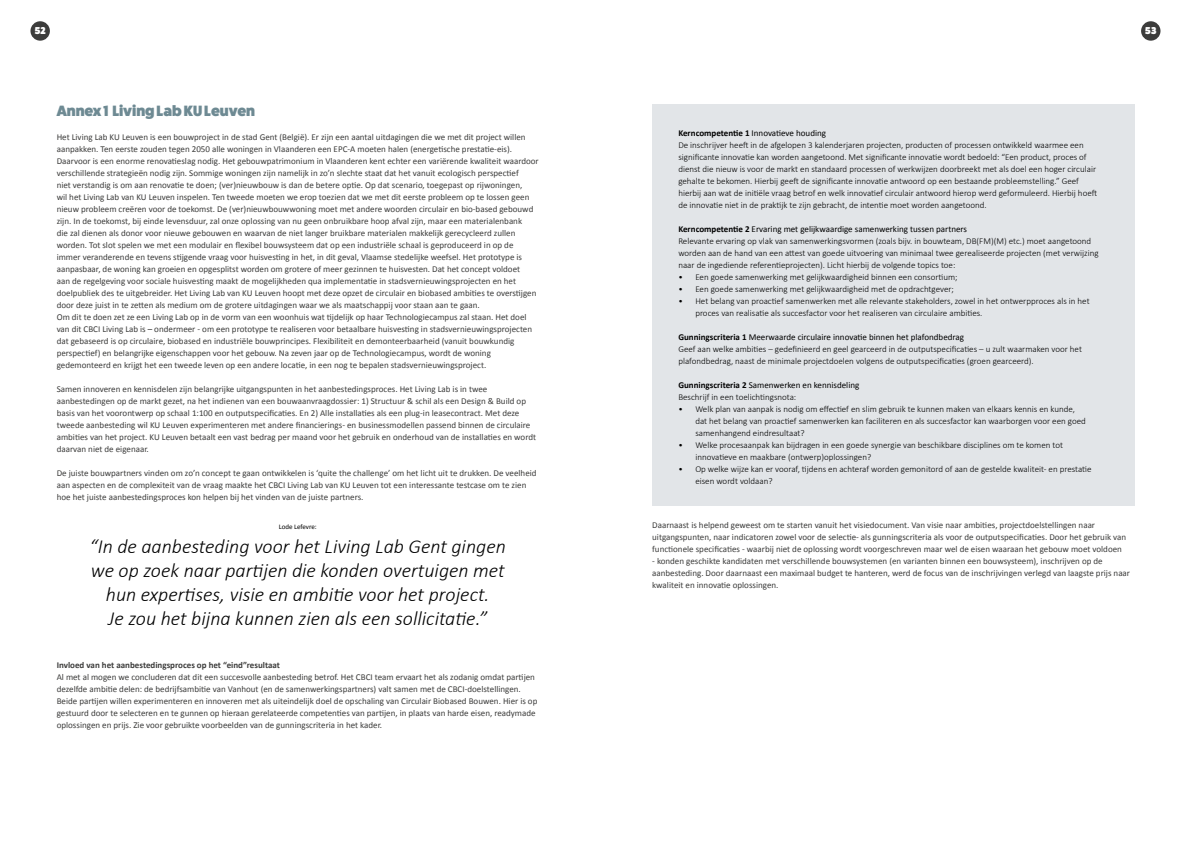
<style>
.page{position:relative;width:1191px;height:842px;background:#fff}
.page>*{position:absolute;margin:0;border:0;box-sizing:border-box;transform-origin:0 0}
.t1{font:italic 300 20px/24px "Calibri";color:#000;text-align:center}
.t2{font:800 15px "Fat Frank";color:#6e8a93}
.t3{font:800 10px "Fat Frank";color:#fff}
.t4{font:9px/12px "Calibri";color:#3c3c3b}
.t5{font:300 9px/12px "Calibri";color:#000}
.t6{font:700 9px "Calibri";color:#3c3c3b}
.t7{font:7px "Calibri";color:#000}
.s1{font-weight:700}
.s2{font-weight:400}
</style>
<div class="page">
<div style="left:30px;top:21px;width:20px;height:20px;background:#3c3c3b;border-radius:50%"></div>
<div style="left:1141px;top:21px;width:19px;height:20px;background:#3c3c3b;border-radius:50%"></div>
<div style="left:652px;top:105px;width:482px;height:401px;background:#e2e5e8"></div>
<p class="t3" style="left:35px;top:25px;width:12px">52</p>
<p class="t3" style="left:1145px;top:25px;width:13px">53</p>
<h2 class="t2" style="left:57px;top:102px;width:200px">Annex 1 Living Lab KU Leuven</h2>
<p class="t4" style="left:57px;top:131px;width:483px">Het Living Lab KU Leuven is een bouwproject in de stad Gent (België). Er zijn een aantal uitdagingen die we met dit project willen aanpakken. Ten eerste zouden tegen 2050 alle woningen in Vlaanderen een EPC-A moeten halen (energetische prestatie-eis).<br>Daarvoor is een enorme renovatieslag nodig. Het gebouwpatrimonium in Vlaanderen kent echter een variërende kwaliteit waardoor verschillende strategieën nodig zijn. Sommige woningen zijn namelijk in zo’n slechte staat dat het vanuit ecologisch perspectief<br>niet verstandig is om aan renovatie te doen; (ver)nieuwbouw is dan de betere optie. Op dat scenario, toegepast op rijwoningen,<br>wil het Living Lab van KU Leuven inspelen. Ten tweede moeten we erop toezien dat we met dit eerste probleem op te lossen geen nieuw probleem creëren voor de toekomst. De (ver)nieuwbouwwoning moet met andere woorden circulair en bio-based gebouwd zijn. In de toekomst, bij einde levensduur, zal onze oplossing van nu geen onbruikbare hoop afval zijn, maar een materialenbank<br>die zal dienen als donor voor nieuwe gebouwen en waarvan de niet langer bruikbare materialen makkelijk gerecycleerd zullen worden. Tot slot spelen we met een modulair en flexibel bouwsysteem dat op een industriële schaal is geproduceerd in op de immer veranderende en tevens stijgende vraag voor huisvesting in het, in dit geval, Vlaamse stedelijke weefsel. Het prototype is aanpasbaar, de woning kan groeien en opgesplitst worden om grotere of meer gezinnen te huisvesten. Dat het concept voldoet<br>aan de regelgeving voor sociale huisvesting maakt de mogelijkheden qua implementatie in stadsvernieuwingsprojecten en het doelpubliek des te uitgebreider. Het Living Lab van KU Leuven hoopt met deze opzet de circulair en biobased ambities te overstijgen door deze juist in te zetten als medium om de grotere uitdagingen waar we als maatschappij voor staan aan te gaan.<br>Om dit te doen zet ze een Living Lab op in de vorm van een woonhuis wat tijdelijk op haar Technologiecampus zal staan. Het doel van dit CBCI Living Lab is – ondermeer - om een prototype te realiseren voor betaalbare huisvesting in stadsvernieuwingsprojecten dat gebaseerd is op circulaire, biobased en industriële bouwprincipes. Flexibiliteit en demonteerbaarheid (vanuit bouwkundig perspectief) en belangrijke eigenschappen voor het gebouw. Na zeven jaar op de Technologiecampus, wordt de woning gedemonteerd en krijgt het een tweede leven op een andere locatie, in een nog te bepalen stadsvernieuwingsproject.</p>
<p class="t4" style="left:57px;top:382px;width:481px">Samen innoveren en kennisdelen zijn belangrijke uitgangspunten in het aanbestedingsproces. Het Living Lab is in twee aanbestedingen op de markt gezet, na het indienen van een bouwaanvraagdossier: 1) Structuur &amp; schil als een Design &amp; Build op basis van het voorontwerp op schaal 1:100 en outputspecificaties. En 2) Alle installaties als een plug-in leasecontract. Met deze tweede aanbesteding wil KU Leuven experimenteren met andere financierings- en businessmodellen passend binnen de circulaire ambities van het project. KU Leuven betaalt een vast bedrag per maand voor het gebruik en onderhoud van de installaties en wordt daarvan niet de eigenaar.</p>
<p class="t4" style="left:57px;top:466px;width:481px">De juiste bouwpartners vinden om zo’n concept te gaan ontwikkelen is ‘quite the challenge’ om het licht uit te drukken. De veelheid aan aspecten en de complexiteit van de vraag maakte het CBCI Living Lab van KU Leuven tot een interessante testcase om te zien hoe het juiste aanbestedingsproces kon helpen bij het vinden van de juiste partners.</p>
<p class="t7" style="left:279px;top:522px;width:40px">Lode Lefevre:</p>
<h1 class="t1" style="left:90px;top:534px;width:418px">“In de aanbesteding voor het Living Lab Gent gingen we op zoek naar partijen die konden overtuigen met hun expertises, visie en ambitie voor het project.<br>Je zou het bijna kunnen zien als een sollicitatie.”</h1>
<p class="t6" style="left:57px;top:658px;width:225px">Invloed van het aanbestedingsproces op het “eind”resultaat</p>
<p class="t4" style="left:57px;top:670px;width:482px">Al met al mogen we concluderen dat dit een succesvolle aanbesteding betrof. Het CBCI team ervaart het als zodanig omdat partijen dezelfde ambitie delen: de bedrijfsambitie van Vanhout (en de samenwerkingspartners) valt samen met de CBCI-doelstellingen.<br>Beide partijen willen experimenteren en innoveren met als uiteindelijk doel de opschaling van Circulair Biobased Bouwen. Hier is op gestuurd door te selecteren en te gunnen op hieraan gerelateerde competenties van partijen, in plaats van harde eisen, readymade oplossingen en prijs. Zie voor gebruikte voorbeelden van de gunningscriteria in het kader.</p>
<p class="t5" style="left:678px;top:127px;width:420px"><span class="s1">Kerncompetentie 1</span> <span class="s2">Innovatieve houding<br></span>De inschrijver heeft in de afgelopen 3 kalenderjaren projecten, producten of processen ontwikkeld waarmee een significante innovatie kan worden aangetoond. Met significante innovatie wordt bedoeld: “Een product, proces of dienst die nieuw is voor de markt en standaard processen of werkwijzen doorbreekt met als doel een hoger circulair gehalte te bekomen. Hierbij geeft de significante innovatie antwoord op een bestaande probleemstelling.” Geef hierbij aan wat de initiële vraag betrof en welk innovatief circulair antwoord hierop werd geformuleerd. Hierbij hoeft de innovatie niet in de praktijk te zijn gebracht, de intentie moet worden aangetoond.</p>
<p class="t5" style="left:678px;top:223px;width:422px"><span class="s1">Kerncompetentie 2</span> <span class="s2">Ervaring met gelijkwaardige samenwerking tussen partners<br></span>Relevante ervaring op vlak van samenwerkingsvormen (zoals bijv. in bouwteam, DB(FM)(M) etc.) moet aangetoond worden aan de hand van een attest van goede uitvoering van minimaal twee gerealiseerde projecten (met verwijzing naar de ingediende referentieprojecten). Licht hierbij de volgende topics toe:</p>
<p class="t5" style="left:678px;top:271px;width:281px">• Een goede samenwerking met gelijkwaardigheid binnen een consortium;</p>
<p class="t5" style="left:678px;top:283px;width:277px">• Een goede samenwerking met gelijkwaardigheid met de opdrachtgever;</p>
<p class="t5" style="left:695px;top:295px;width:396px;text-indent:-17px">• Het belang van proactief samenwerken met alle relevante stakeholders, zowel in het ontwerpproces als in het proces van realisatie als succesfactor voor het realiseren van circulaire ambities.</p>
<p class="t5" style="left:678px;top:331px;width:405px"><span class="s1">Gunningscriteria 1</span> <span class="s2">Meerwaarde circulaire innovatie binnen het plafondbedrag<br></span>Geef aan welke ambities – gedefinieerd en geel gearceerd in de outputspecificaties – u zult waarmaken voor het plafondbedrag, naast de minimale projectdoelen volgens de outputspecificaties (groen gearceerd).</p>
<p class="t5" style="left:678px;top:379px;width:182px"><span class="s1">Gunningscriteria 2</span> <span class="s2">Samenwerken en kennisdeling<br></span>Beschrijf in een toelichtingsnota:</p>
<p class="t5" style="left:695px;top:403px;width:392px;text-indent:-17px">• Welk plan van aanpak is nodig om effectief en slim gebruik te kunnen maken van elkaars kennis en kunde, dat het belang van proactief samenwerken kan faciliteren en als succesfactor kan waarborgen voor een goed samenhangend eindresultaat?</p>
<p class="t5" style="left:695px;top:439px;width:369px;text-indent:-17px">• Welke procesaanpak kan bijdragen in een goede synergie van beschikbare disciplines om te komen tot innovatieve en maakbare (ontwerp)oplossingen?</p>
<p class="t5" style="left:695px;top:463px;width:397px;text-indent:-17px">• Op welke wijze kan er vooraf, tijdens en achteraf worden gemonitord of aan de gestelde kwaliteit- en prestatie eisen wordt voldaan?</p>
<p class="t4" style="left:652px;top:519px;width:475px">Daarnaast is helpend geweest om te starten vanuit het visiedocument. Van visie naar ambities, projectdoelstellingen naar uitgangspunten, naar indicatoren zowel voor de selectie- als gunningscriteria als voor de outputspecificaties. Door het gebruik van functionele specificaties - waarbij niet de oplossing wordt voorgeschreven maar wel de eisen waaraan het gebouw moet voldoen</p>
<p class="t4" style="left:652px;top:555px;width:479px">- konden geschikte kandidaten met verschillende bouwsystemen (en varianten binnen een bouwsysteem), inschrijven op de aanbesteding. Door daarnaast een maximaal budget te hanteren, werd de focus van de inschrijvingen verlegd van laagste prijs naar kwaliteit en innovatie oplossingen.</p>
</div>
